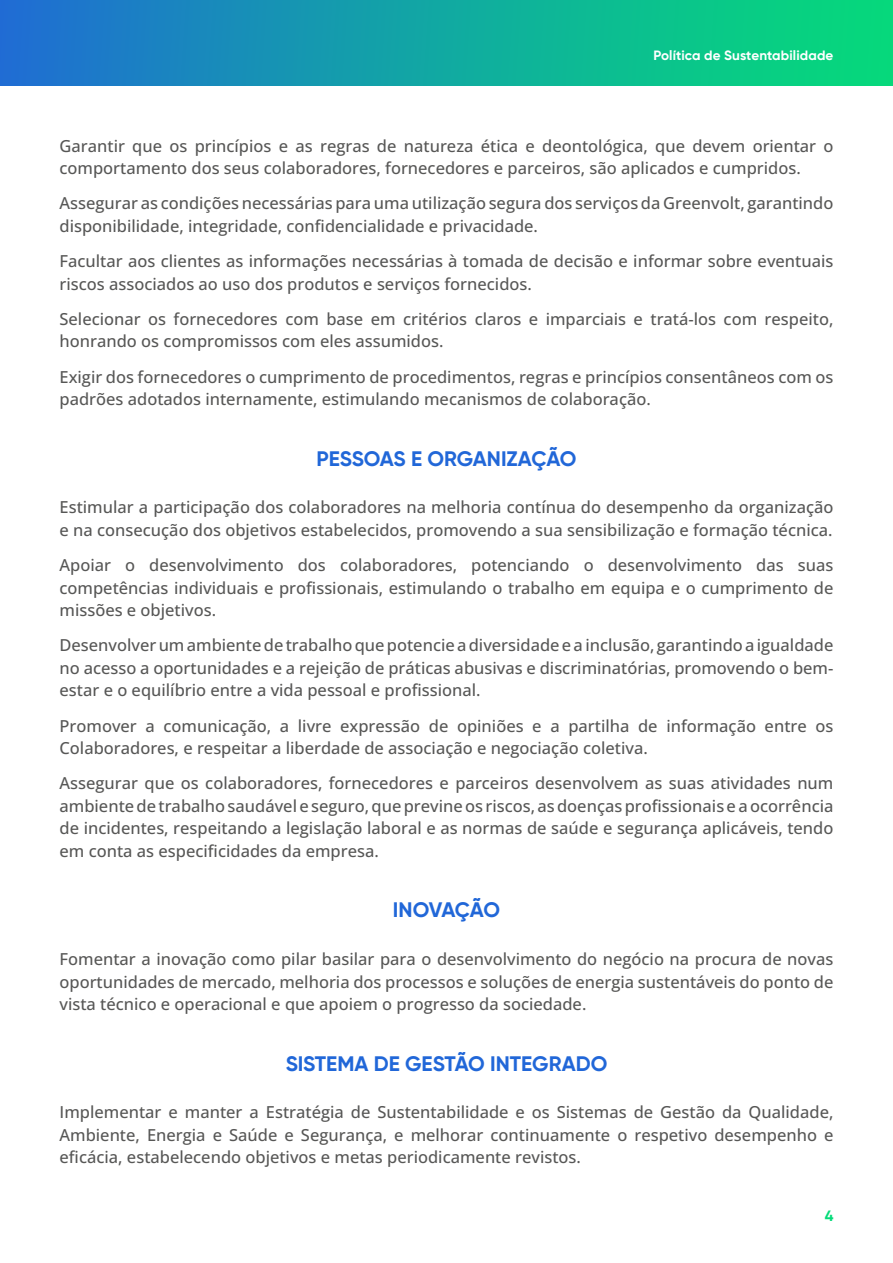
<style>
.page{position:relative;width:893px;height:1263px;background:#fff}
.page>*{position:absolute;margin:0;border:0;box-sizing:border-box;transform-origin:0 0}
.t1{font:700 21px "Gilroy";color:#2167d8}
.t2{font:700 21px "Gilroy";letter-spacing:-.025em;color:#2167d8}
.t3{font:500 16.5px/22.5px "Open Sans";color:#575756}
.t4{font:700 15px "Gilroy";color:#05db79}
.t5{font:700 13.5px "Gilroy";letter-spacing:.01em;color:#fff}
</style>
<div class="page">
<div style="left:0;top:0;width:893px;height:85px;background:linear-gradient(to right,#1f70d1,#04df76)"></div>
<p class="t5" style="left:653px;top:46px;width:181px">Política de Sustentabilidade</p>
<p class="t3" style="left:60px;top:134px;width:775px">Garantir que os princípios e as regras de natureza ética e deontológica, que devem orientar o comportamento dos seus colaboradores, fornecedores e parceiros, são aplicados e cumpridos.</p>
<p class="t3" style="left:60px;top:192px;width:775px">Assegurar as condições necessárias para uma utilização segura dos serviços da Greenvolt, garantindo disponibilidade, integridade, confidencialidade e privacidade.</p>
<p class="t3" style="left:60px;top:249px;width:775px">Facultar aos clientes as informações necessárias à tomada de decisão e informar sobre eventuais riscos associados ao uso dos produtos e serviços fornecidos.</p>
<p class="t3" style="left:60px;top:307px;width:775px">Selecionar os fornecedores com base em critérios claros e imparciais e tratá-los com respeito, honrando os compromissos com eles assumidos.</p>
<p class="t3" style="left:60px;top:365px;width:775px">Exigir dos fornecedores o cumprimento de procedimentos, regras e princípios consentâneos com os padrões adotados internamente, estimulando mecanismos de colaboração.</p>
<p class="t1" style="left:316px;top:445px;width:262px">PESSOAS E ORGANIZAÇÃO</p>
<p class="t3" style="left:60px;top:496px;width:775px">Estimular a participação dos colaboradores na melhoria contínua do desempenho da organização e na consecução dos objetivos estabelecidos, promovendo a sua sensibilização e formação técnica.</p>
<p class="t3" style="left:60px;top:553px;width:775px;text-align:justify">Apoiar o desenvolvimento dos colaboradores, potenciando o desenvolvimento das suas competências individuais e profissionais, estimulando o trabalho em equipa e o cumprimento de missões e objetivos.</p>
<p class="t3" style="left:60px;top:634px;width:775px;text-align:justify">Desenvolver um ambiente de trabalho que potencie a diversidade e a inclusão, garantindo a igualdade no acesso a oportunidades e a rejeição de práticas abusivas e discriminatórias, promovendo o bem&shy;estar e o equilíbrio entre a vida pessoal e profissional.</p>
<p class="t3" style="left:60px;top:714px;width:775px">Promover a comunicação, a livre expressão de opiniões e a partilha de informação entre os<br>Colaboradores, e respeitar a liberdade de associação e negociação coletiva.</p>
<p class="t3" style="left:60px;top:772px;width:775px;text-align:justify">Assegurar que os colaboradores, fornecedores e parceiros desenvolvem as suas atividades num ambiente de trabalho saudável e seguro, que previne os riscos, as doenças profissionais e a ocorrência de incidentes, respeitando a legislação laboral e as normas de saúde e segurança aplicáveis, tendo em conta as especificidades da empresa.</p>
<p class="t2" style="left:393px;top:897px;width:109px">INOVAÇÃO</p>
<p class="t3" style="left:60px;top:947px;width:775px;text-align:justify">Fomentar a inovação como pilar basilar para o desenvolvimento do negócio na procura de novas oportunidades de mercado, melhoria dos processos e soluções de energia sustentáveis do ponto de vista técnico e operacional e que apoiem o progresso da sociedade.</p>
<p class="t1" style="left:286px;top:1050px;width:323px">SISTEMA DE GESTÃO INTEGRADO</p>
<p class="t3" style="left:60px;top:1100px;width:775px;text-align:justify">Implementar e manter a Estratégia de Sustentabilidade e os Sistemas de Gestão da Qualidade, Ambiente, Energia e Saúde e Segurança, e melhorar continuamente o respetivo desempenho e eficácia, estabelecendo objetivos e metas periodicamente revistos.</p>
<p class="t4" style="left:825px;top:1206px;width:10px">4</p>
</div>
